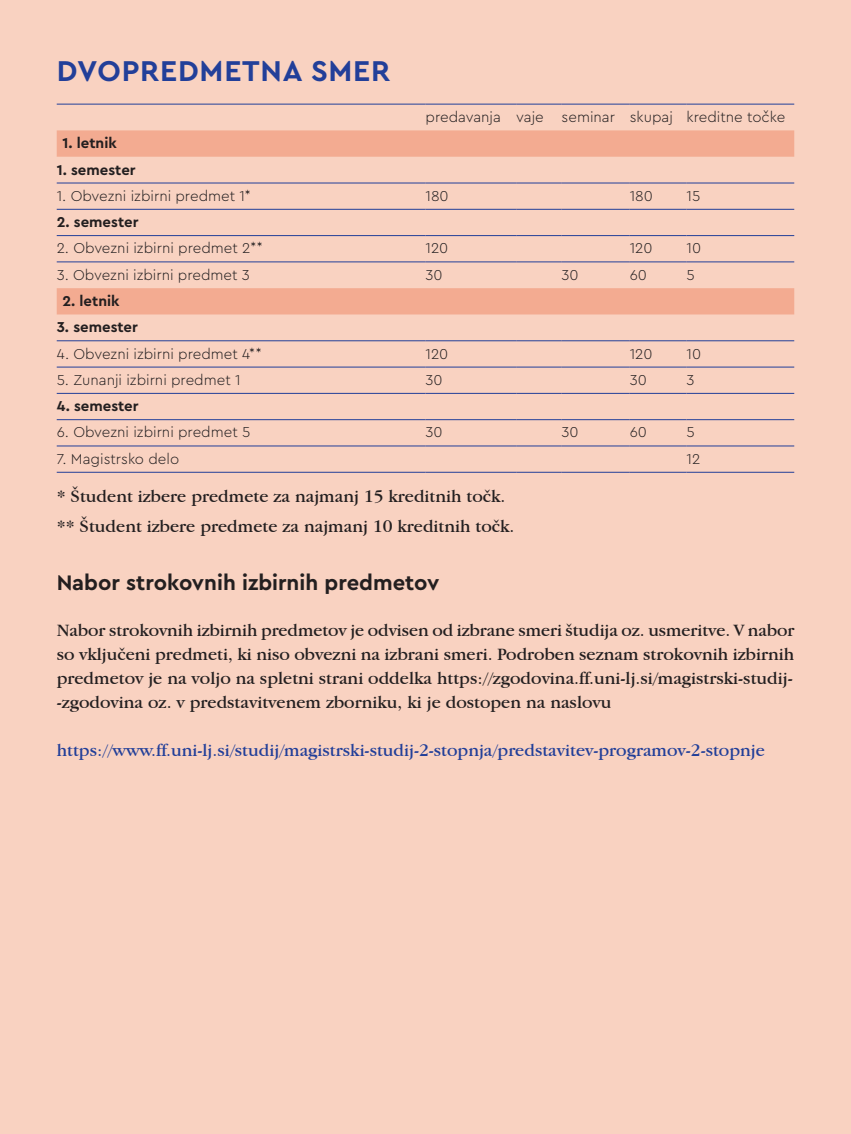
<style>
.page{position:relative;width:851px;height:1134px;background:#fff}
.page>*{position:absolute;margin:0;border:0;box-sizing:border-box;transform-origin:0 0}
.podnaslov{font:700 30px "Cera Pro";letter-spacing:.025em;color:#223f99}
.mednaslov{font:700 22px "Cera Pro";color:#231f20}
.tekst{font:18px/24px "Garamond IT Cby BT";color:#231f20;text-align:justify}
.tekst-2{font:18px "Garamond IT Cby BT";color:#223f99}
.tabela{font:300 15px "Cera Pro";color:#231f20}
.tabela-2{font:700 15px "Cera Pro";color:#231f20}
</style>
<div class="page">
<div style="left:0;top:0;width:850px;height:1134px;background:#f9d2c1"></div>
<svg style="left:57px;top:130px;width:737px;height:184px"></svg>
<hr style="left:57px;top:104px;width:368px;height:1px;background:#223f99">
<hr style="left:425px;top:104px;width:91px;height:1px;background:#223f99">
<hr style="left:516px;top:104px;width:45px;height:1px;background:#223f99">
<hr style="left:561px;top:104px;width:68px;height:1px;background:#223f99">
<hr style="left:629px;top:104px;width:57px;height:1px;background:#223f99">
<hr style="left:686px;top:104px;width:108px;height:1px;background:#223f99">
<hr style="left:57px;top:182px;width:368px;height:1px;background:#223f99">
<hr style="left:425px;top:182px;width:91px;height:1px;background:#223f99">
<hr style="left:516px;top:182px;width:45px;height:1px;background:#223f99">
<hr style="left:561px;top:182px;width:68px;height:1px;background:#223f99">
<hr style="left:629px;top:182px;width:57px;height:1px;background:#223f99">
<hr style="left:686px;top:182px;width:108px;height:1px;background:#223f99">
<hr style="left:57px;top:209px;width:368px;height:1px;background:#223f99">
<hr style="left:425px;top:209px;width:91px;height:1px;background:#223f99">
<hr style="left:516px;top:209px;width:45px;height:1px;background:#223f99">
<hr style="left:561px;top:209px;width:68px;height:1px;background:#223f99">
<hr style="left:629px;top:209px;width:57px;height:1px;background:#223f99">
<hr style="left:686px;top:209px;width:108px;height:1px;background:#223f99">
<hr style="left:57px;top:235px;width:368px;height:1px;background:#223f99">
<hr style="left:425px;top:235px;width:91px;height:1px;background:#223f99">
<hr style="left:516px;top:235px;width:45px;height:1px;background:#223f99">
<hr style="left:561px;top:235px;width:68px;height:1px;background:#223f99">
<hr style="left:629px;top:235px;width:57px;height:1px;background:#223f99">
<hr style="left:686px;top:235px;width:108px;height:1px;background:#223f99">
<hr style="left:57px;top:261px;width:368px;height:1px;background:#223f99">
<hr style="left:425px;top:261px;width:91px;height:1px;background:#223f99">
<hr style="left:516px;top:261px;width:45px;height:1px;background:#223f99">
<hr style="left:561px;top:261px;width:68px;height:1px;background:#223f99">
<hr style="left:629px;top:261px;width:57px;height:1px;background:#223f99">
<hr style="left:686px;top:261px;width:108px;height:1px;background:#223f99">
<hr style="left:57px;top:340px;width:368px;height:1px;background:#223f99">
<hr style="left:425px;top:340px;width:91px;height:1px;background:#223f99">
<hr style="left:516px;top:340px;width:45px;height:1px;background:#223f99">
<hr style="left:561px;top:340px;width:68px;height:1px;background:#223f99">
<hr style="left:629px;top:340px;width:57px;height:1px;background:#223f99">
<hr style="left:686px;top:340px;width:108px;height:1px;background:#223f99">
<hr style="left:57px;top:367px;width:368px;height:1px;background:#223f99">
<hr style="left:425px;top:367px;width:91px;height:1px;background:#223f99">
<hr style="left:516px;top:367px;width:45px;height:1px;background:#223f99">
<hr style="left:561px;top:367px;width:68px;height:1px;background:#223f99">
<hr style="left:629px;top:367px;width:57px;height:1px;background:#223f99">
<hr style="left:686px;top:367px;width:108px;height:1px;background:#223f99">
<hr style="left:57px;top:393px;width:368px;height:1px;background:#223f99">
<hr style="left:425px;top:393px;width:91px;height:1px;background:#223f99">
<hr style="left:516px;top:393px;width:45px;height:1px;background:#223f99">
<hr style="left:561px;top:393px;width:68px;height:1px;background:#223f99">
<hr style="left:629px;top:393px;width:57px;height:1px;background:#223f99">
<hr style="left:686px;top:393px;width:108px;height:1px;background:#223f99">
<hr style="left:57px;top:419px;width:368px;height:1px;background:#223f99">
<hr style="left:425px;top:419px;width:91px;height:1px;background:#223f99">
<hr style="left:516px;top:419px;width:45px;height:1px;background:#223f99">
<hr style="left:561px;top:419px;width:68px;height:1px;background:#223f99">
<hr style="left:629px;top:419px;width:57px;height:1px;background:#223f99">
<hr style="left:686px;top:419px;width:108px;height:1px;background:#223f99">
<hr style="left:57px;top:445px;width:368px;height:1px;background:#223f99">
<hr style="left:425px;top:445px;width:91px;height:1px;background:#223f99">
<hr style="left:516px;top:445px;width:45px;height:1px;background:#223f99">
<hr style="left:561px;top:445px;width:68px;height:1px;background:#223f99">
<hr style="left:629px;top:445px;width:57px;height:1px;background:#223f99">
<hr style="left:686px;top:445px;width:108px;height:1px;background:#223f99">
<hr style="left:57px;top:472px;width:368px;height:1px;background:#223f99">
<hr style="left:425px;top:472px;width:91px;height:1px;background:#223f99">
<hr style="left:516px;top:472px;width:45px;height:1px;background:#223f99">
<hr style="left:561px;top:472px;width:68px;height:1px;background:#223f99">
<hr style="left:629px;top:472px;width:57px;height:1px;background:#223f99">
<hr style="left:686px;top:472px;width:108px;height:1px;background:#223f99">
<hr style="left:850px;top:0;width:1px;height:1134px;background:#f9d2c1">
<p class="podnaslov" style="left:57px;top:51px;width:335px">DVOPREDMETNA SMER</p>
<p class="tabela" style="left:425px;top:107px;width:77px">predavanja</p>
<p class="tabela" style="left:516px;top:107px;width:29px">vaje</p>
<p class="tabela" style="left:561px;top:107px;width:55px">seminar</p>
<p class="tabela" style="left:629px;top:107px;width:45px">skupaj</p>
<p class="tabela" style="left:686px;top:107px;width:100px">kreditne točke</p>
<p class="tabela-2" style="left:62px;top:133px;width:56px">1. letnik</p>
<p class="tabela-2" style="left:57px;top:159px;width:80px">1. semester</p>
<p class="tabela" style="left:57px;top:186px;width:195px">1. Obvezni izbirni predmet 1*</p>
<p class="tabela" style="left:425px;top:186px;width:25px">180</p>
<p class="tabela" style="left:629px;top:186px;width:25px">180</p>
<p class="tabela" style="left:686px;top:186px;width:15px">15</p>
<p class="tabela-2" style="left:57px;top:212px;width:83px">2. semester</p>
<p class="tabela" style="left:57px;top:238px;width:207px">2. Obvezni izbirni predmet 2**</p>
<p class="tabela" style="left:425px;top:238px;width:24px">120</p>
<p class="tabela" style="left:629px;top:238px;width:24px">120</p>
<p class="tabela" style="left:686px;top:238px;width:16px">10</p>
<p class="tabela" style="left:57px;top:265px;width:194px">3. Obvezni izbirni predmet 3</p>
<p class="tabela" style="left:425px;top:265px;width:19px">30</p>
<p class="tabela" style="left:561px;top:265px;width:19px">30</p>
<p class="tabela" style="left:629px;top:265px;width:19px">60</p>
<p class="tabela" style="left:686px;top:265px;width:10px">5</p>
<p class="tabela-2" style="left:62px;top:291px;width:59px">2. letnik</p>
<p class="tabela-2" style="left:57px;top:317px;width:83px">3. semester</p>
<p class="tabela" style="left:57px;top:344px;width:206px">4. Obvezni izbirni predmet 4**</p>
<p class="tabela" style="left:425px;top:344px;width:24px">120</p>
<p class="tabela" style="left:629px;top:344px;width:24px">120</p>
<p class="tabela" style="left:686px;top:344px;width:16px">10</p>
<p class="tabela" style="left:57px;top:370px;width:185px">5. Zunanji izbirni predmet 1</p>
<p class="tabela" style="left:425px;top:370px;width:19px">30</p>
<p class="tabela" style="left:629px;top:370px;width:19px">30</p>
<p class="tabela" style="left:686px;top:370px;width:9px">3</p>
<p class="tabela-2" style="left:57px;top:396px;width:83px">4. semester</p>
<p class="tabela" style="left:57px;top:422px;width:195px">6. Obvezni izbirni predmet 5</p>
<p class="tabela" style="left:425px;top:422px;width:19px">30</p>
<p class="tabela" style="left:561px;top:422px;width:19px">30</p>
<p class="tabela" style="left:629px;top:422px;width:19px">60</p>
<p class="tabela" style="left:686px;top:422px;width:10px">5</p>
<p class="tabela" style="left:57px;top:449px;width:124px">7. Magistrsko delo</p>
<p class="tabela" style="left:686px;top:449px;width:15px">12</p>
<p class="tekst" style="left:57px;top:484px;width:450px">* Študent izbere predmete za najmanj 15 kreditnih točk.</p>
<p class="tekst" style="left:57px;top:514px;width:459px">** Študent izbere predmete za najmanj 10 kreditnih točk.</p>
<p class="mednaslov" style="left:57px;top:568px;width:384px">Nabor strokovnih izbirnih predmetov</p>
<p class="tekst" style="left:57px;top:618px;width:739px">Nabor strokovnih izbirnih predmetov je odvisen od izbrane smeri študija oz. usmeritve. V nabor so vključeni predmeti, ki niso obvezni na izbrani smeri. Podroben seznam strokovnih izbirnih predmetov je na voljo na spletni strani oddelka https://zgodovina.ff.uni-lj.si/magistrski-studij-</p>
<p class="tekst" style="left:57px;top:690px;width:556px">-zgodovina oz. v predstavitvenem zborniku, ki je dostopen na naslovu</p>
<p class="tekst-2" style="left:57px;top:740px;width:709px">https://www.ff.uni-lj.si/studij/magistrski-studij-2-stopnja/predstavitev-programov-2-stopnje</p>
</div>
